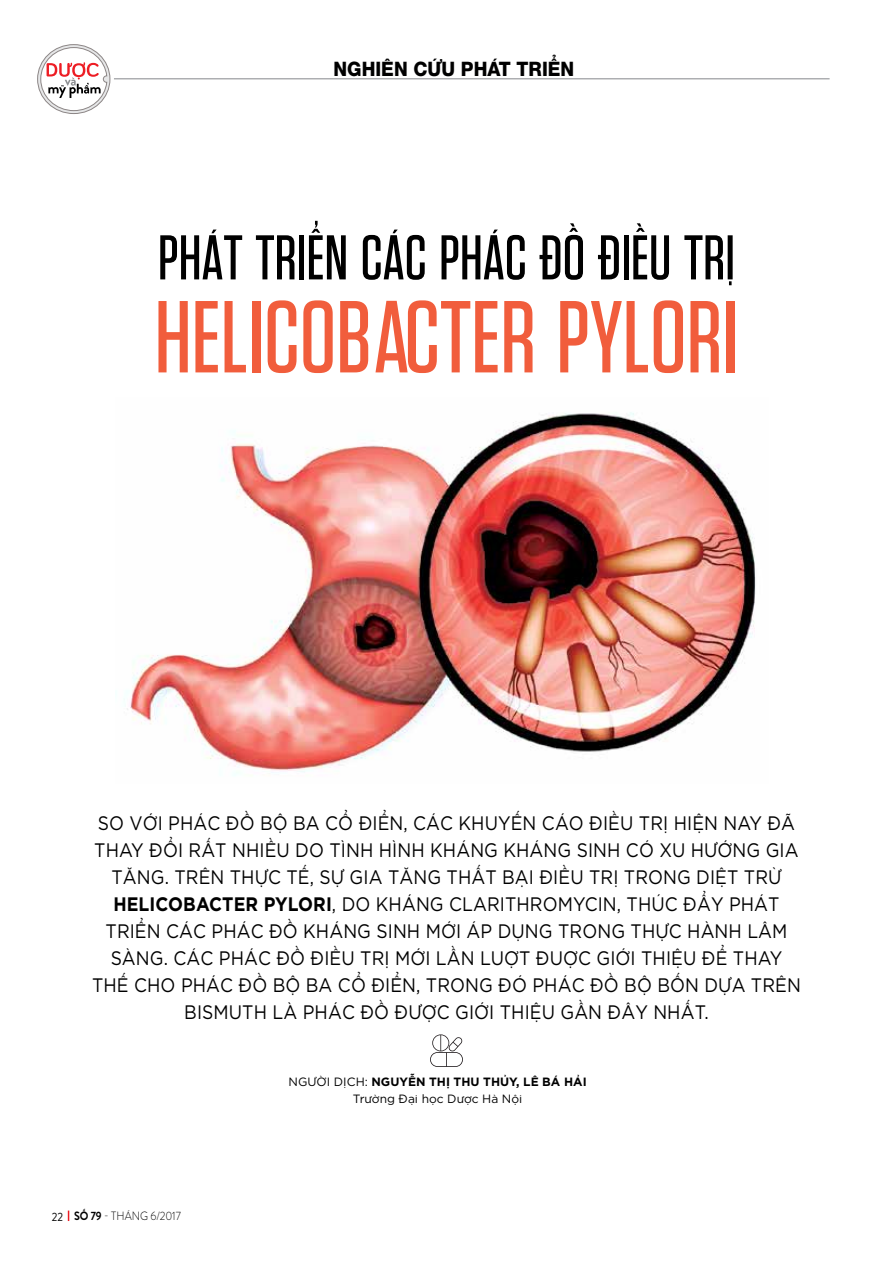
<style>
.page{position:relative;width:893px;height:1263px;background:#fff}
.page>*{position:absolute;margin:0;border:0;box-sizing:border-box;transform-origin:0 0}
.t1{font:102px "HCP Tungsen";color:#f15d3c}
.t2{font:63px "HCP Tungsen";color:#000}
.t3{font:500 19.95px "Dep Helvetica";color:#000;scale:.93 1}
.t4{font:19.5px/27px "Gotham Vnu";letter-spacing:.005em;color:#000;text-align:center;scale:.9 1}
.t5{font:12px/16.5px "Gotham Vnu";color:#000;text-align:center}
.t6{font:300 12px "DO Brandon Grotesque";letter-spacing:.01em;color:#000;scale:.9 1}
.s1{font-weight:700}
.s2{font-weight:400}
</style>
<div class="page">
<hr style="left:114px;top:78px;width:716px;height:1px;background:#939598">
<svg style="left:37px;top:44px;width:73px;height:70px"></svg>
<svg style="left:40px;top:47px;width:67px;height:64px"></svg>
<svg style="left:430px;top:1034px;width:33px;height:33px"></svg>
<img style="left:124px;top:412px;width:632px;height:364px">
<p class="t3" style="left:334px;top:55px;width:260px">NGHIÊN CỨU PHÁT TRIỂN</p>
<h2 class="t2" style="left:158px;top:213px;width:579px">PHÁT TRIỂN CÁC PHÁC ĐỒ ĐIỀU TRỊ</h2>
<h1 class="t1" style="left:155px;top:264px;width:585px">HELICOBACTER PYLORI</h1>
<p class="t4" style="left:92px;top:808px;width:787px">SO VỚI PHÁC ĐỒ BỘ BA CỔ ĐIỂN, CÁC KHUYẾN CÁO ĐIỀU TRỊ HIỆN NAY ĐÃ THAY ĐỔI RẤT N HIỀU DO TÌN H HÌN H KHÁNG KHÁNG SIN H CÓ XU HƯỚNG GIA TĂNG. TRÊN THỰC TẾ, SỰ GIA TĂNG THẤT BẠI ĐIỀU TRỊ TRONG DIỆT TRỪ<br><span class="s1">H ELICOBACTER PYLORI</span>, DO KHÁN G CLARITHROMYCIN, THÚC ĐẨY PHÁT TRIỂN CÁC PHÁC ĐỒ KHÁNG SIN H MỚI ÁP DỤNG TRONG THỰC HÀN H LÂM SÀNG. CÁC PHÁC ĐỒ ĐIỀU TRỊ MỚI LẦN LUỢT ĐUỢC GIỚI THIỆU ĐỂ THAY THẾ CHO PHÁC ĐỒ BỘ BA CỔ ĐIỂN, TRONG ĐÓ PHÁC ĐỒ BỘ BỐN DỰA TRÊN BISMUTH LÀ PHÁC ĐỒ ĐƯỢC GIỚI THIỆU GẦN ĐÂY N HẤT.</p>
<p class="t6" style="left:52px;top:1208px;width:145px"><span class="s2">22</span> <span class="s1">số 79</span> - tháng 6/2017</p>
<p class="t5" style="left:289px;top:1073px;width:300px">NGƯỜI DỊCH: <span class="s1">NGUYỄN THỊ THU THỦY, LÊ BÁ HẢI<br></span>TRƯỜNG ĐẠI HỌC DƯỢC H À NỘI</p>
</div>
